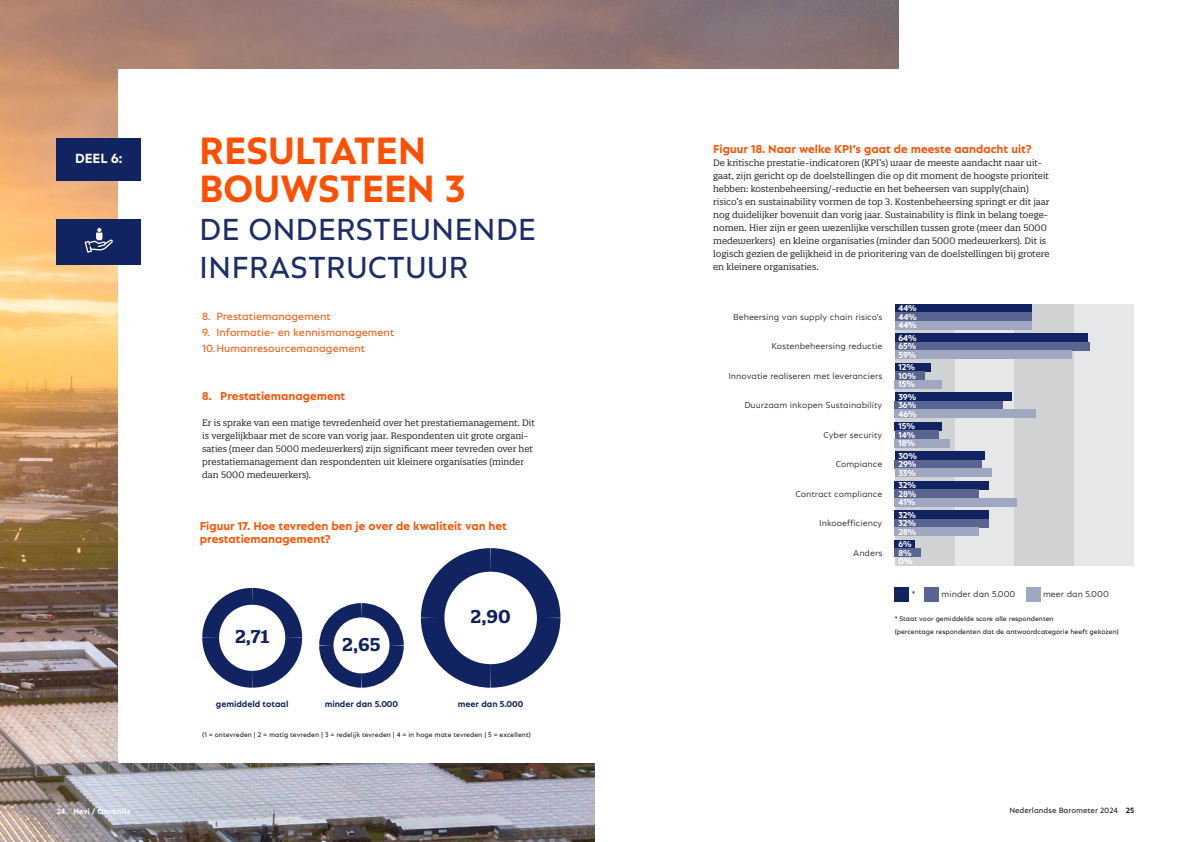
<style>
.page{position:relative;width:1191px;height:842px;background:#fff}
.page>*{position:absolute;margin:0;border:0;box-sizing:border-box;transform-origin:0 0}
.Cover_Title{font:700 40px "Neptune";color:#fe5000}
.Cover_Title-2{font:32px/38px "Neptune";color:#1e2e69}
.t1{font:700 18px "Quatro Slab";color:#122361}
.Title_3{font:700 14px "Neptune";color:#fff}
.t2{font:700 12px "Neptune";color:#fe5000}
.Text_1_Left{font:11px "Neptune";color:#fe590d}
.t3{font:9px/13px "Quatro Slab";color:#231f20}
.t4{font:300 9px "Neptune";color:#231f20}
.t5{font:700 9px "Neptune";color:#fff}
.t6{font:700 9px "Neptune";color:#122361}
.t7{font:8px "Neptune";color:#231f20}
.t8{font:700 8px "Neptune";color:#fff}
.t9{font:7px "Neptune";color:#231f20}
.s1{font-weight:700}
</style>
<div class="page">
<img style="left:0;top:0;width:899px;height:842px">
<div style="left:118px;top:69px;width:796px;height:694px;background:#fff"></div>
<div style="left:57px;top:138px;width:84px;height:42px;background:#122361"></div>
<div style="left:595px;top:711px;width:319px;height:131px;background:#fff"></div>
<div style="left:57px;top:219px;width:84px;height:45px;background:#122361"></div>
<svg style="left:85px;top:228px;width:28px;height:25px"></svg>
<svg style="left:202px;top:548px;width:359px;height:140px"></svg>
<div style="left:894px;top:304px;width:60px;height:262px;background:#d1d2d4"></div>
<div style="left:954px;top:304px;width:60px;height:262px;background:#e6e7e9"></div>
<div style="left:1014px;top:304px;width:60px;height:262px;background:#d1d2d4"></div>
<div style="left:1074px;top:304px;width:60px;height:262px;background:#e6e7e9"></div>
<div style="left:894px;top:333px;width:193px;height:9px;background:#122361"></div>
<div style="left:894px;top:304px;width:137px;height:8px;background:#122361"></div>
<div style="left:894px;top:363px;width:36px;height:8px;background:#122361"></div>
<div style="left:894px;top:392px;width:117px;height:9px;background:#122361"></div>
<div style="left:894px;top:422px;width:47px;height:8px;background:#122361"></div>
<div style="left:894px;top:451px;width:90px;height:9px;background:#122361"></div>
<div style="left:894px;top:481px;width:94px;height:9px;background:#122361"></div>
<div style="left:894px;top:510px;width:94px;height:9px;background:#122361"></div>
<div style="left:894px;top:540px;width:20px;height:9px;background:#122361"></div>
<div style="left:894px;top:342px;width:195px;height:8px;background:#596590"></div>
<div style="left:894px;top:312px;width:137px;height:9px;background:#596590"></div>
<div style="left:894px;top:371px;width:30px;height:9px;background:#596590"></div>
<div style="left:894px;top:401px;width:109px;height:8px;background:#596590"></div>
<div style="left:894px;top:430px;width:44px;height:9px;background:#596590"></div>
<div style="left:894px;top:460px;width:87px;height:8px;background:#596590"></div>
<div style="left:894px;top:490px;width:84px;height:8px;background:#596590"></div>
<div style="left:894px;top:519px;width:94px;height:8px;background:#596590"></div>
<div style="left:894px;top:549px;width:27px;height:8px;background:#596590"></div>
<div style="left:894px;top:321px;width:137px;height:8px;background:#a0a7c0"></div>
<div style="left:894px;top:350px;width:177px;height:9px;background:#a0a7c0"></div>
<div style="left:894px;top:380px;width:47px;height:8px;background:#a0a7c0"></div>
<div style="left:894px;top:409px;width:141px;height:9px;background:#a0a7c0"></div>
<div style="left:894px;top:439px;width:56px;height:8px;background:#a0a7c0"></div>
<div style="left:894px;top:468px;width:97px;height:9px;background:#a0a7c0"></div>
<div style="left:894px;top:498px;width:123px;height:9px;background:#a0a7c0"></div>
<div style="left:894px;top:527px;width:84px;height:9px;background:#a0a7c0"></div>
<div style="left:894px;top:587px;width:15px;height:14px;background:#122361"></div>
<div style="left:924px;top:587px;width:14px;height:14px;background:#596590"></div>
<div style="left:1026px;top:587px;width:14px;height:14px;background:#a0a7c0"></div>
<p class="Title_3" style="left:75px;top:150px;width:49px">DEEL 6:</p>
<p class="t8" style="left:57px;top:807px;width:75px">24 Nevi / Onventis</p>
<p class="Cover_Title" style="left:199px;top:127px;width:229px">RESULTATEN</p>
<p class="Cover_Title" style="left:199px;top:165px;width:268px">BOUWSTEEN 3</p>
<p class="Cover_Title-2" style="left:199px;top:210px;width:338px">DE ONDERSTEUNENDE<br>INFRASTRUCTUUR</p>
<p class="Text_1_Left" style="left:202px;top:310px;width:130px">8. Prestatiemanagement</p>
<p class="Text_1_Left" style="left:202px;top:326px;width:193px">9. Informatie- en kennismanagement</p>
<p class="Text_1_Left" style="left:202px;top:342px;width:164px">10.Humanresourcemanagement</p>
<p class="t2" style="left:202px;top:389px;width:145px">8. Prestatiemanagement</p>
<p class="t3" style="left:202px;top:416px;width:334px">Er is sprake van een matige tevredenheid over het prestatiemanagement. Dit is vergelijkbaar met de score van vorig jaar. Respondenten uit grote organi&shy;saties (meer dan 5000 medewerkers) zijn significant meer tevreden over het prestatiemanagement dan respondenten uit kleinere organisaties (minder dan 5000 medewerkers).</p>
<p class="t2" style="left:200px;top:519px;width:309px">Figuur 17. Hoe tevreden ben je over de kwaliteit van het</p>
<p class="t2" style="left:200px;top:532px;width:132px">prestatiemanagement?</p>
<p class="t1" style="left:235px;top:625px;width:36px">2,71</p>
<p class="t1" style="left:342px;top:633px;width:40px">2,65</p>
<p class="t1" style="left:470px;top:605px;width:42px">2,90</p>
<p class="t6" style="left:216px;top:698px;width:74px">gemiddeld totaal</p>
<p class="t6" style="left:325px;top:698px;width:75px">minder dan 5.000</p>
<p class="t6" style="left:458px;top:698px;width:67px">meer dan 5.000</p>
<p class="t9" style="left:202px;top:730px;width:330px">(1 = ontevreden | 2 = matig tevreden | 3 = redelijk tevreden | 4 = in hoge mate tevreden | 5 = excellent)</p>
<p class="t2" style="left:713px;top:142px;width:320px">Figuur 18. Naar welke KPI’s gaat de meeste aandacht uit?</p>
<p class="t3" style="left:713px;top:156px;width:338px">De kritische prestatie-indicatoren (KPI’s) waar de meeste aandacht naar uit&shy;gaat, zijn gericht op de doelstellingen die op dit moment de hoogste prioriteit hebben: kostenbeheersing/-reductie en het beheersen van supply(chain) risico’s en sustainability vormen de top 3. Kostenbeheersing springt er dit jaar nog duidelijker bovenuit dan vorig jaar. Sustainability is flink in belang toege&shy;nomen. Hier zijn er geen wezenlijke verschillen tussen grote (meer dan 5000 medewerkers) en kleine organisaties (minder dan 5000 medewerkers). Dit is logisch gezien de gelijkheid in de prioritering van de doelstellingen bij grotere en kleinere organisaties.</p>
<p class="t4" style="left:733px;top:311px;width:151px">Beheersing van supply chain risico’s</p>
<p class="t4" style="left:771px;top:341px;width:112px">Kostenbeheersing reductie</p>
<p class="t4" style="left:728px;top:370px;width:155px">Innovatie realiseren met leveranciers</p>
<p class="t4" style="left:744px;top:400px;width:139px">Duurzaam inkopen Sustainability</p>
<p class="t4" style="left:823px;top:429px;width:61px">Cyber security</p>
<p class="t4" style="left:835px;top:459px;width:48px">Compiance</p>
<p class="t4" style="left:795px;top:488px;width:88px">Contract compliance</p>
<p class="t4" style="left:819px;top:518px;width:65px">Inkooefficiency</p>
<p class="t4" style="left:853px;top:547px;width:31px">Anders</p>
<p class="t5" style="left:898px;top:303px;width:20px">44%</p>
<p class="t5" style="left:898px;top:311px;width:20px">44%</p>
<p class="t5" style="left:898px;top:320px;width:20px">44%</p>
<p class="t5" style="left:898px;top:332px;width:20px">64%</p>
<p class="t5" style="left:898px;top:341px;width:20px">65%</p>
<p class="t5" style="left:898px;top:349px;width:20px">59%</p>
<p class="t5" style="left:898px;top:362px;width:18px">12%</p>
<p class="t5" style="left:898px;top:370px;width:19px">10%</p>
<p class="t5" style="left:898px;top:379px;width:18px">15%</p>
<p class="t5" style="left:898px;top:391px;width:19px">39%</p>
<p class="t5" style="left:898px;top:400px;width:19px">36%</p>
<p class="t5" style="left:898px;top:408px;width:20px">46%</p>
<p class="t5" style="left:898px;top:421px;width:18px">15%</p>
<p class="t5" style="left:898px;top:429px;width:18px">14%</p>
<p class="t5" style="left:898px;top:438px;width:18px">18%</p>
<p class="t5" style="left:898px;top:450px;width:20px">30%</p>
<p class="t5" style="left:898px;top:459px;width:20px">29%</p>
<p class="t5" style="left:898px;top:467px;width:19px">33%</p>
<p class="t5" style="left:898px;top:480px;width:19px">32%</p>
<p class="t5" style="left:898px;top:488px;width:20px">28%</p>
<p class="t5" style="left:898px;top:497px;width:18px">41%</p>
<p class="t5" style="left:898px;top:509px;width:19px">32%</p>
<p class="t5" style="left:898px;top:518px;width:19px">32%</p>
<p class="t5" style="left:898px;top:526px;width:20px">28%</p>
<p class="t5" style="left:898px;top:539px;width:15px">6%</p>
<p class="t5" style="left:898px;top:547px;width:15px">8%</p>
<p class="t5" style="left:898px;top:556px;width:16px">0%</p>
<p class="t4" style="left:911px;top:588px;width:5px">*</p>
<p class="t4" style="left:941px;top:588px;width:75px">minder dan 5.000</p>
<p class="t4" style="left:1043px;top:588px;width:67px">meer dan 5.000</p>
<p class="t9" style="left:894px;top:614px;width:160px">* Staat voor gemiddelde score alle respondenten</p>
<p class="t9" style="left:894px;top:627px;width:226px">(percentage respondenten dat de antwoordcategorie heeft gekozen)</p>
<p class="t7" style="left:1009px;top:806px;width:126px">Nederlandse Barometer 2024 <span class="s1">25</span></p>
</div>
